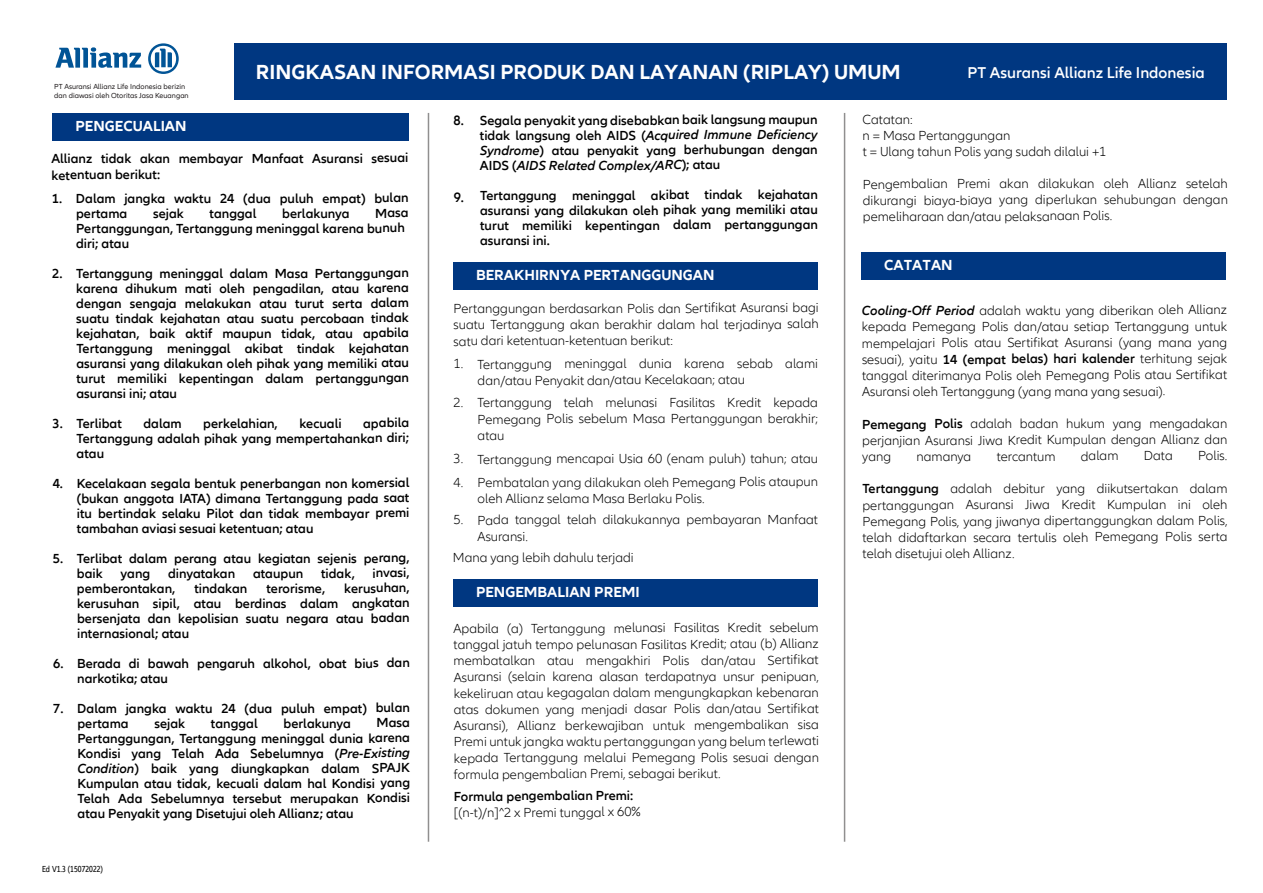
<style>
.page{position:relative;width:1263px;height:893px;background:#fff}
.page>*{position:absolute;margin:0;border:0;box-sizing:border-box;transform-origin:0 0}
.t1{font:700 21px "Allianz Neo";color:#fff}
.t2{font:600 16.2px "Allianz Neo";color:#fff}
.t3{font:700 15px "Allianz Neo";color:#fff}
.t4{font:600 13.95px "Allianz Neo";color:#000}
.t5{font:300 13.5px/16.2px "Allianz Neo";letter-spacing:-.005em;color:#000;text-align:justify}
.t6{font:600 13.5px/15px "Allianz Neo";letter-spacing:-.005em;color:#000;text-align:justify}
.t7{font:condensed 9px "Allianz Neo";color:#000}
.t8{font:7.5px/9px "Allianz Neo";color:#231f20}
.s1{font-style:italic}
.s2{font-weight:600;font-style:italic}
.s3{font-weight:600}
</style>
<div class="page">
<div style="left:52px;top:113px;width:356px;height:28px;background:#003781"></div>
<div style="left:453px;top:262px;width:365px;height:27px;background:#003781"></div>
<div style="left:862px;top:252px;width:364px;height:27px;background:#003781"></div>
<div style="left:453px;top:579px;width:365px;height:28px;background:#003781"></div>
<div style="left:234px;top:43px;width:992px;height:56px;background:#003781"></div>
<svg style="left:55px;top:47px;width:86px;height:21px"></svg>
<svg style="left:148px;top:43px;width:31px;height:31px"></svg>
<hr style="left:428px;top:113px;width:1px;height:729px;background:#908f8f">
<hr style="left:844px;top:113px;width:1px;height:729px;background:#908f8f">
<p class="t8" style="left:54px;top:82px;width:136px">PT Asuransi Allianz Life Indonesia berizin dan diawasi oleh Otoritas Jasa Keuangan</p>
<h1 class="t1" style="left:256px;top:60px;width:646px">RINGKASAN INFORMASI PRODUK DAN LAYANAN (RIPLAY) UMUM</h1>
<p class="t2" style="left:967px;top:63px;width:239px">PT Asuransi Allianz Life Indonesia</p>
<p class="t3" style="left:76px;top:118px;width:112px">PENGECUALIAN</p>
<p class="t6" style="left:52px;top:150px;width:358px;line-height:16.5px">Allianz tidak akan membayar Manfaat Asuransi sesuai ketentuan berikut:</p>
<p class="t6" style="left:52px;top:191px;width:12px">1.</p>
<p class="t6" style="left:52px;top:266px;width:12px">2.</p>
<p class="t6" style="left:53px;top:416px;width:12px">3.</p>
<p class="t6" style="left:53px;top:476px;width:12px">4.</p>
<p class="t6" style="left:53px;top:551px;width:12px">5.</p>
<p class="t6" style="left:53px;top:656px;width:12px">6.</p>
<p class="t6" style="left:53px;top:701px;width:12px">7.</p>
<p class="t6" style="left:76px;top:191px;width:334px;line-height:15.5px">Dalam jangka waktu 24 (dua puluh empat) bulan pertama</p>
<p class="t6" style="left:153px;top:206px;width:32px">sejak</p>
<p class="t6" style="left:210px;top:206px;width:48px">tanggal</p>
<p class="t6" style="left:282px;top:206px;width:69px">berlakunya</p>
<p class="t6" style="left:76px;top:206px;width:334px;line-height:15.5px;text-align:left;text-indent:299px">Masa<br>Pertanggungan, Tertanggung meninggal karena bunuh diri; atau</p>
<p class="t6" style="left:76px;top:266px;width:334px">Tertanggung meninggal dalam Masa Pertanggungan karena dihukum mati oleh pengadilan, atau karena dengan sengaja melakukan atau turut serta dalam suatu tindak kejahatan atau suatu percobaan tindak kejahatan, baik aktif maupun tidak, atau apabila Tertanggung meninggal akibat tindak kejahatan asuransi yang dilakukan oleh pihak yang memiliki atau turut memiliki kepentingan dalam pertanggungan asuransi ini; atau</p>
<p class="t6" style="left:77px;top:417px;width:47px">Terlibat</p>
<p class="t6" style="left:143px;top:416px;width:40px">dalam</p>
<p class="t6" style="left:203px;top:416px;width:76px">perkelahian,</p>
<p class="t6" style="left:299px;top:416px;width:44px">kecuali</p>
<p class="t6" style="left:77px;top:416px;width:334px;line-height:15.5px;text-indent:287px">apabila Tertanggung adalah pihak yang mempertahankan diri; atau</p>
<p class="t6" style="left:77px;top:476px;width:334px">Kecelakaan segala bentuk penerbangan non komersial (bukan anggota IATA) dimana Tertanggung pada saat itu bertindak selaku Pilot dan tidak membayar premi tambahan aviasi sesuai ketentuan; atau</p>
<p class="t6" style="left:77px;top:551px;width:334px;line-height:15.5px">Terlibat dalam perang atau kegiatan sejenis perang, baik</p>
<p class="t6" style="left:121px;top:566px;width:31px">yang</p>
<p class="t6" style="left:168px;top:566px;width:69px">dinyatakan</p>
<p class="t6" style="left:253px;top:566px;width:52px">ataupun</p>
<p class="t6" style="left:321px;top:566px;width:35px">tidak,</p>
<p class="t6" style="left:373px;top:566px;width:39px">invasi,</p>
<p class="t6" style="left:77px;top:581px;width:100px">pemberontakan,</p>
<p class="t6" style="left:194px;top:581px;width:55px">tindakan</p>
<p class="t6" style="left:266px;top:581px;width:60px">terorisme,</p>
<p class="t6" style="left:77px;top:581px;width:334px;text-indent:267px">kerusuhan, kerusuhan sipil, atau berdinas dalam angkatan bersenjata dan kepolisian suatu negara atau badan internasional; atau</p>
<p class="t6" style="left:77px;top:656px;width:334px">Berada di bawah pengaruh alkohol, obat bius dan narkotika; atau</p>
<p class="t6" style="left:77px;top:701px;width:334px;line-height:15.5px">Dalam jangka waktu 24 (dua puluh empat) bulan pertama</p>
<p class="t6" style="left:154px;top:716px;width:32px">sejak</p>
<p class="t6" style="left:211px;top:716px;width:48px">tanggal</p>
<p class="t6" style="left:283px;top:716px;width:69px">berlakunya</p>
<p class="t6" style="left:77px;top:716px;width:334px;text-indent:299px">Masa Pertanggungan, Tertanggung meninggal dunia karena Kondisi yang Telah Ada Sebelumnya (<span class="s1">Pre-Existing Condition</span>) baik yang diungkapkan dalam SPAJK Kumpulan atau tidak, kecuali dalam hal Kondisi yang Telah Ada Sebelumnya tersebut merupakan Kondisi atau Penyakit yang Disetujui oleh Allianz; atau</p>
<p class="t7" style="left:42px;top:863px;width:62px">Ed V1.3 (15072022)</p>
<p class="t4" style="left:453px;top:112px;width:12px">8.</p>
<p class="t4" style="left:454px;top:190px;width:12px">9.</p>
<p class="t6" style="left:480px;top:113px;width:339px">Segala penyakit yang disebabkan baik langsung maupun tidak langsung oleh AIDS (<span class="s1">Acquired Immune Deficiency Syndrome</span>) atau penyakit yang berhubungan dengan AIDS (<span class="s1">AIDS Related Complex/ARC</span>); atau</p>
<p class="t6" style="left:480px;top:188px;width:339px">Tertanggung meninggal akibat tindak kejahatan asuransi yang dilakukan oleh pihak yang memiliki atau turut memiliki kepentingan dalam pertanggungan asuransi ini.</p>
<p class="t3" style="left:476px;top:266px;width:240px">BERAKHIRNYA PERTANGGUNGAN</p>
<p class="t5" style="left:453px;top:300px;width:367px">Pertanggungan berdasarkan Polis dan Sertifikat Asuransi bagi suatu Tertanggung akan berakhir dalam hal terjadinya salah satu dari ketentuan-ketentuan berikut:</p>
<p class="t5" style="left:478px;top:356px;width:342px;text-indent:-24px">1. Tertanggung meninggal dunia karena sebab alami dan/atau Penyakit dan/atau Kecelakaan; atau</p>
<p class="t5" style="left:478px;top:395px;width:342px;text-indent:-24px">2. Tertanggung telah melunasi Fasilitas Kredit kepada Pemegang Polis sebelum Masa Pertanggungan berakhir; atau</p>
<p class="t5" style="left:478px;top:474px;width:342px;text-indent:-24px">4. Pembatalan yang dilakukan oleh Pemegang Polis ataupun oleh Allianz selama Masa Berlaku Polis.</p>
<p class="t5" style="left:478px;top:512px;width:342px;text-indent:-24px">5. Pada tanggal telah dilakukannya pembayaran Manfaat<br>Asuransi.</p>
<p class="t5" style="left:453px;top:550px;width:182px">Mana yang lebih dahulu terjadi</p>
<p class="t5" style="left:453px;top:451px;width:366px">3. Tertanggung mencapai Usia 60 (enam puluh) tahun; atau</p>
<p class="t3" style="left:476px;top:584px;width:165px">PENGEMBALIAN PREMI</p>
<p class="t5" style="left:453px;top:620px;width:367px">Apabila (a) Tertanggung melunasi Fasilitas Kredit sebelum tanggal jatuh tempo pelunasan Fasilitas Kredit; atau (b) Allianz membatalkan atau mengakhiri Polis dan/atau Sertifikat Asuransi (selain karena alasan terdapatnya unsur penipuan, kekeliruan atau kegagalan dalam mengungkapkan kebenaran atas dokumen yang menjadi dasar Polis dan/atau Sertifikat Asuransi), Allianz berkewajiban untuk mengembalikan sisa Premi untuk jangka waktu pertanggungan yang belum terlewati kepada Tertanggung melalui Pemegang Polis sesuai dengan formula pengembalian Premi, sebagai berikut.</p>
<p class="t6" style="left:454px;top:789px;width:181px">Formula pengembalian Premi:</p>
<p class="t5" style="left:454px;top:804px;width:188px">[(n-t)/n]^2 x Premi tunggal x 60%</p>
<p class="t5" style="left:863px;top:112px;width:245px;text-align:left">Catatan:<br>n = Masa Pertanggungan<br>t = Ulang tahun Polis yang sudah dilalui +1</p>
<p class="t5" style="left:863px;top:176px;width:367px">Pengembalian Premi akan dilakukan oleh Allianz setelah dikurangi biaya-biaya yang diperlukan sehubungan dengan pemeliharaan dan/atau pelaksanaan Polis.</p>
<p class="t3" style="left:884px;top:256px;width:70px">CATATAN</p>
<p class="t5" style="left:862px;top:302px;width:367px"><span class="s2">Cooling-Off Period</span> adalah waktu yang diberikan oleh Allianz kepada Pemegang Polis dan/atau setiap Tertanggung untuk mempelajari Polis atau Sertifikat Asuransi (yang mana yang sesuai), yaitu <span class="s3">14 (empat belas) hari kalender</span> terhitung sejak tanggal diterimanya Polis oleh Pemegang Polis atau Sertifikat Asuransi oleh Tertanggung (yang mana yang sesuai).</p>
<p class="t5" style="left:862px;top:416px;width:367px"><span class="s3">Pemegang Polis</span> adalah badan hukum yang mengadakan perjanjian Asuransi Jiwa Kredit Kumpulan dengan Allianz dan yang</p>
<p class="t5" style="left:916px;top:449px;width:56px">namanya</p>
<p class="t5" style="left:997px;top:448px;width:60px">tercantum</p>
<p class="t5" style="left:1081px;top:448px;width:39px">dalam</p>
<p class="t5" style="left:1144px;top:448px;width:31px">Data</p>
<p class="t5" style="left:1198px;top:448px;width:31px">Polis.</p>
<p class="t5" style="left:862px;top:481px;width:367px"><span class="s3">Tertanggung</span> adalah debitur yang diikutsertakan dalam pertanggungan Asuransi Jiwa Kredit Kumpulan ini oleh Pemegang Polis, yang jiwanya dipertanggungkan dalam Polis, telah didaftarkan secara tertulis oleh Pemegang Polis serta telah disetujui oleh Allianz.</p>
</div>
